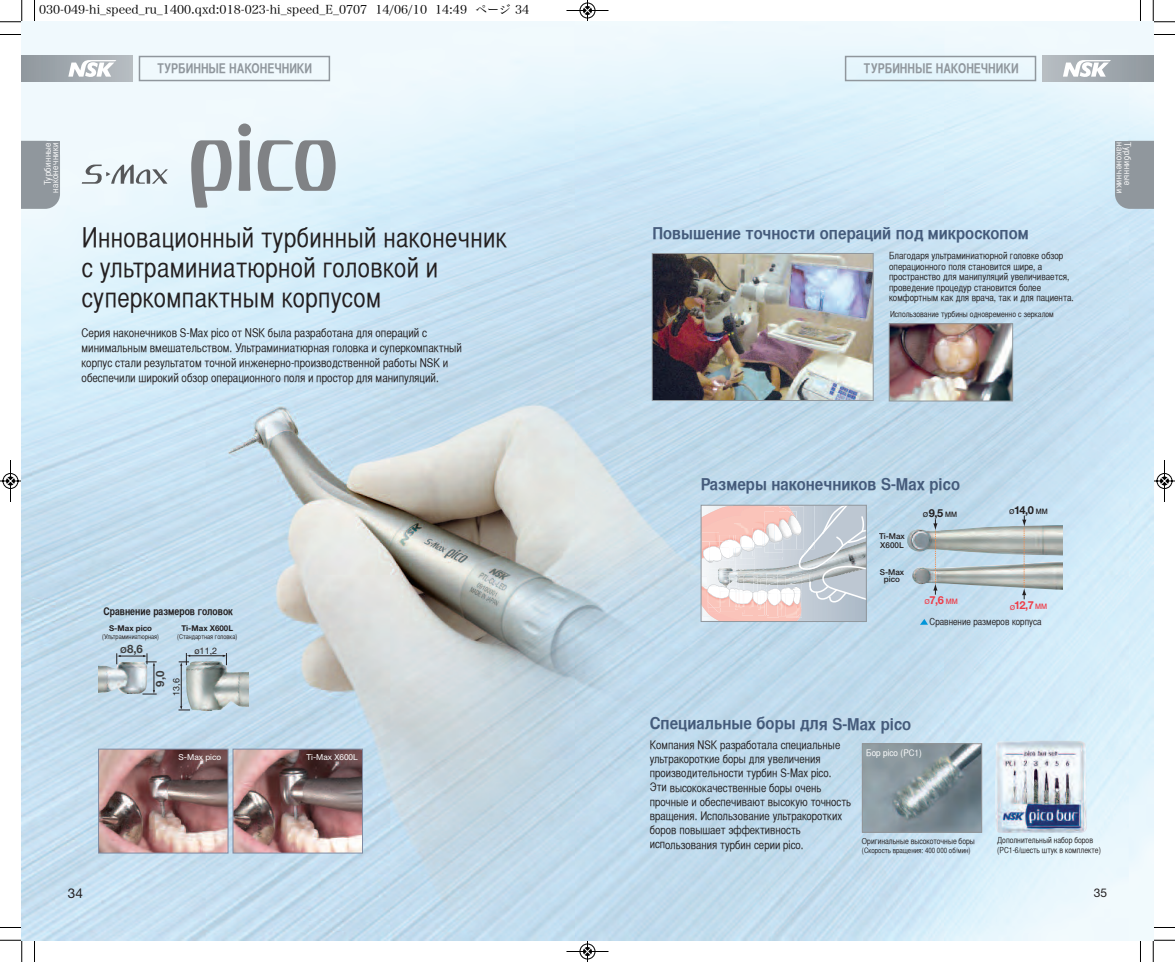
<style>
.page{position:relative;width:1175px;height:962px;background:#fff}
.page>*{position:absolute;margin:0;border:0;box-sizing:border-box;transform-origin:0 0}
.t1{font:27px/30px "Helvetica CY Plain";letter-spacing:.015em;color:#231f20}
.t2{font:16.5px "Helvetica CY Bold";color:#455b7b;scale:1.1 1}
.t3{font:13.5px "Helvetica CY Bold";color:#90979d;scale:.95 1}
.t4{font:13.5px "Helvetica Neue";color:#231f20}
.t5{font:12px/15px "Helvetica CY Plain";color:#231f20}
.t6{font:12px "Hira Min Pro W3";color:#000}
.t7{font:12px "Helvetica Neue";color:#231f20}
.t8{font:11.7px/14.2px "Helvetica CY Plain";color:#231f20}
.t9{font:700 11.55px "Helvetica Neue";color:#3e3e3f}
.t10{font:700 11.4px "Helvetica Neue";color:#3e3e3f}
.t11{font:700 11.1px "Helvetica Neue";color:#231f20}
.t12{font:700 11.1px "Helvetica Neue";color:#ee3d49}
.t13{font:10.5px "Helvetica CY Bold";color:#231f20}
.t14{font:9.75px/10.5px "Helvetica CY Plain";color:#231f20}
.t15{font:9px/7.5px "Helvetica CY Plain";letter-spacing:.045em;color:#fff;text-align:right;scale:1.05 1}
.t16{font:9px "Helvetica CY Plain";color:#fff;scale:1.1 1}
.t17{font:9px "Helvetica Neue";color:#231f20}
.t18{font:8.25px/9.8px "Helvetica CY Plain";color:#231f20}
.t19{font:8.25px "Helvetica Neue";color:#fff}
.t20{font:500 8.1px/7.4px "Helvetica Neue";color:#231f20;text-align:center}
.t21{font:700 7.95px "Helvetica Neue";color:#231f20}
.t22{font:7.5px "Helvetica CY Plain";color:#231f20}
.t23{font:6.75px "Helvetica CY Plain";color:#231f20}
.s1{font-weight:500}
.s2{font-weight:400;font-size:9.45px}
.s3{font-weight:500;font-size:7.5px}
</style>
<div class="page">
<img style="left:22px;top:22px;width:1131px;height:918px">
<img style="left:906px;top:525px;width:156px;height:65px">
<svg style="left:1022px;top:515px;width:4px;height:84px"></svg>
<svg style="left:933px;top:519px;width:4px;height:76px"></svg>
<svg style="left:82px;top:165px;width:86px;height:19px"></svg>
<svg style="left:191px;top:140px;width:146px;height:68px;background:#bec8cd"></svg>
<div style="left:238px;top:124px;width:13px;height:12px;background:#808285;border-radius:50%"></div>
<svg style="left:702px;top:507px;width:162px;height:113px"></svg>
<div style="left:700px;top:505px;width:166px;height:117px;border:1px solid #90979d"></div>
<img style="left:654px;top:255px;width:217px;height:144px">
<div style="left:652px;top:253px;width:221px;height:148px;border:1px solid #90979d"></div>
<img style="left:891px;top:325px;width:120px;height:74px">
<div style="left:889px;top:323px;width:124px;height:78px;border:1px solid #90979d"></div>
<img style="left:98px;top:649px;width:49px;height:45px">
<img style="left:186px;top:654px;width:63px;height:56px">
<svg style="left:116px;top:653px;width:41px;height:42px;background:#b1bfc8"></svg>
<hr style="left:181px;top:665px;width:1px;height:43px;background:#231f20">
<svg style="left:178px;top:706px;width:12px;height:5px"></svg>
<hr style="left:189px;top:655px;width:36px;height:1px;background:#231f20">
<svg style="left:179px;top:653px;width:11px;height:13px"></svg>
<svg style="left:223px;top:653px;width:4px;height:12px"></svg>
<svg style="left:920px;top:619px;width:8px;height:6px"></svg>
<img style="left:100px;top:751px;width:126px;height:100px">
<div style="left:98px;top:749px;width:130px;height:104px;border:1px solid #7f8ba3"></div>
<img style="left:235px;top:751px;width:126px;height:100px">
<div style="left:233px;top:749px;width:130px;height:104px;border:1px solid #7f8ba3"></div>
<img style="left:864px;top:745px;width:116px;height:85px">
<div style="left:862px;top:743px;width:120px;height:89px;border:1px solid #939598"></div>
<img style="left:995px;top:741px;width:91px;height:92px">
<div style="left:844px;top:56px;width:192px;height:25px;border:2px solid #90979d"></div>
<div style="left:1042px;top:56px;width:111px;height:25px;background:linear-gradient(to right,#b8bec3,#90989e)"></div>
<svg style="left:1062px;top:60px;width:49px;height:18px"></svg>
<svg style="left:1115px;top:176px;width:38px;height:33px"></svg>
<div style="left:1114px;top:141px;width:39px;height:35px;background:#90979d"></div>
<div style="left:22px;top:56px;width:110px;height:25px;background:linear-gradient(to right,#8f979e,#b6bdc2)"></div>
<div style="left:139px;top:56px;width:191px;height:25px;border:2px solid #90979d"></div>
<svg style="left:68px;top:60px;width:48px;height:18px"></svg>
<svg style="left:22px;top:176px;width:38px;height:33px"></svg>
<div style="left:22px;top:141px;width:38px;height:35px;background:#90979d"></div>
<svg style="left:34px;top:0;width:1px;height:21px"></svg>
<svg style="left:0;top:34px;width:21px;height:1px"></svg>
<svg style="left:1140px;top:0;width:1px;height:21px"></svg>
<svg style="left:1154px;top:34px;width:21px;height:1px"></svg>
<svg style="left:34px;top:941px;width:1px;height:21px"></svg>
<svg style="left:0;top:927px;width:21px;height:1px"></svg>
<svg style="left:1140px;top:941px;width:1px;height:21px"></svg>
<svg style="left:1154px;top:927px;width:21px;height:1px"></svg>
<svg style="left:0;top:0;width:22px;height:22px"></svg>
<svg style="left:1152px;top:0;width:23px;height:22px"></svg>
<svg style="left:0;top:940px;width:22px;height:22px"></svg>
<svg style="left:1152px;top:940px;width:23px;height:22px"></svg>
<svg style="left:566px;top:0;width:43px;height:22px"></svg>
<svg style="left:566px;top:940px;width:43px;height:22px"></svg>
<svg style="left:0;top:459px;width:22px;height:44px"></svg>
<svg style="left:1153px;top:459px;width:22px;height:44px"></svg>
<p class="t6" style="left:39px;top:-1px;width:492px">030-049-hi_speed_ru_1400.qxd:018-023-hi_speed_E_0707 14/06/10 14:49 ページ 34</p>
<p class="t3" style="left:157px;top:63px;width:164px">ТУРБИННЫЕ НАКОНЕЧНИКИ</p>
<p class="t15" style="left:45px;top:193px;width:50px;rotate:-90deg">Турбинные наконечники</p>
<p class="t1" style="left:82px;top:225px;width:426px">Инновационный турбинный наконечник с ультраминиатюрной головкой и суперкомпактным корпусом</p>
<p class="t5" style="left:82px;top:326px;width:382px">Серия наконечников S-Max pico от NSK была разработана для операций с минимальным вмешательством. Ультраминиатюрная головка и суперкомпактный корпус стали результатом точной инженерно-производственной работы NSK и обеспечили широкий обзор операционного поля и простор для манипуляций.</p>
<p class="t13" style="left:104px;top:607px;width:131px">Сравнение размеров головок</p>
<p class="t23" style="left:177px;top:634px;width:62px">(Стандартная головка)</p>
<p class="t21" style="left:109px;top:626px;width:45px">S-Max pico</p>
<p class="t23" style="left:102px;top:634px;width:58px">(Ультраминиатюрная)</p>
<p class="t21" style="left:181px;top:626px;width:53px">Ti-Max X600L</p>
<p class="t10" style="left:120px;top:645px;width:24px"><span class="s1">ø</span>8,6</p>
<p class="t9" style="left:156px;top:687px;width:17px;rotate:-90deg">9,0</p>
<p class="t17" style="left:173px;top:696px;width:19px;rotate:-90deg">13,6</p>
<p class="t17" style="left:194px;top:647px;width:24px">ø11,2</p>
<p class="t19" style="left:179px;top:755px;width:44px">S-Max pico</p>
<p class="t19" style="left:306px;top:755px;width:53px">Ti-Max X600L</p>
<p class="t4" style="left:68px;top:889px;width:17px">34</p>
<p class="t3" style="left:864px;top:63px;width:164px">ТУРБИННЫЕ НАКОНЕЧНИКИ</p>
<p class="t2" style="left:652px;top:227px;width:343px">Повышение точности операций под микроскопом</p>
<p class="t14" style="left:889px;top:251px;width:186px">Благодаря ультраминиатюрной головке обзор операционного поля становится шире, а пространство для манипуляций увеличивается, проведение процедур становится более комфортным как для врача, так и для пациента.</p>
<p class="t18" style="left:890px;top:310px;width:165px">Использование турбины одновременно с зеркалом</p>
<p class="t15" style="left:1122px;top:142px;width:50px;rotate:90deg">наконечники</p>
<p class="t15" style="left:1130px;top:142px;width:43px;rotate:90deg">Турбинные</p>
<p class="t2" style="left:701px;top:478px;width:237px">Размеры наконечников S-Max pico</p>
<p class="t20" style="left:879px;top:533px;width:27px;line-height:8.6px;text-align:left">Ti-Max<br>X600L</p>
<p class="t20" style="left:879px;top:569px;width:26px">S-Max pico</p>
<p class="t11" style="left:922px;top:509px;width:36px"><span class="s2">ø</span>9,5 <span class="s3">MM</span></p>
<p class="t12" style="left:924px;top:596px;width:35px"><span class="s2">ø</span>7,6 <span class="s3">MM</span></p>
<p class="t11" style="left:1009px;top:506px;width:40px"><span class="s2">ø</span>14,0 <span class="s3">MM</span></p>
<p class="t12" style="left:1009px;top:601px;width:39px"><span class="s2">ø</span>12,7 <span class="s3">MM</span></p>
<p class="t14" style="left:929px;top:618px;width:113px">Сравнение размеров корпуса</p>
<p class="t2" style="left:650px;top:717px;width:239px">Специальные боры для S-Max pico</p>
<p class="t8" style="left:649px;top:739px;width:203px">Компания NSK разработала специальные ультракороткие боры для увеличения производительности турбин S-Max pico.<br>Эти высококачественные боры очень прочные и обеспечивают высокую точность вращения. Использование ультракоротких боров повышает эффективность использования турбин серии pico.</p>
<p class="t16" style="left:866px;top:749px;width:52px">Бор pico (PC1)</p>
<p class="t18" style="left:862px;top:837px;width:114px">Оригинальные высокоточные боры</p>
<p class="t22" style="left:862px;top:848px;width:110px">(Скорость вращения: 400 000 об/мин)</p>
<p class="t18" style="left:997px;top:836px;width:105px">Дополнительный набор боров (PC1-6/шесть штук в комплекте)</p>
<p class="t7" style="left:1093px;top:889px;width:15px">35</p>
</div>
